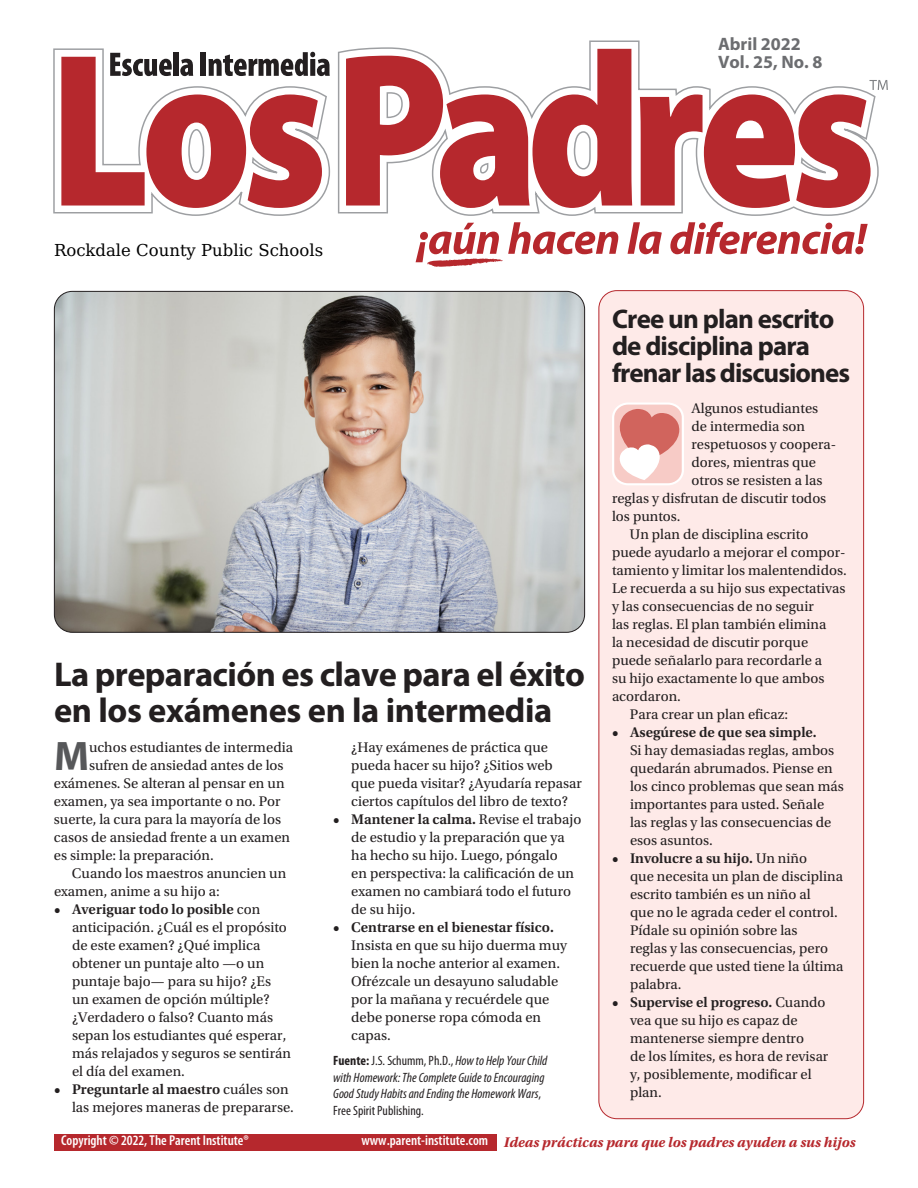
<style>
.page{position:relative;width:918px;height:1188px;background:#fff}
.page>*{position:absolute;margin:0;border:0;box-sizing:border-box;transform-origin:0 0}
.t1{font:700 41.4px "Myriad Pro";color:#57585a}
.t2{font:700 34.5px/36px "Myriad Pro";letter-spacing:-.02em;color:#231f20}
.t3{font:700 27px/27px "Myriad Pro";letter-spacing:-.03em;color:#231f20}
.t4{font:700 18px/18px "Myriad Pro";color:#6c6d70}
.t5{font:16.5px "DejaVu Math Te X Gyre";color:#000}
.t6{font:14.7px/18px "Utopia Std";color:#231f20}
.t7{font:italic 700 14.7px "Utopia Std";color:#b6282d}
.t8{font:600 14.7px "Utopia Std";color:#231f20}
.t9{font:600 condensed 14.25px "Myriad Pro";color:#fff}
.t10{font:italic condensed 13.5px/16.5px "Myriad Pro";color:#231f20}
.s1{font-weight:600}
.s2{font-weight:700;font-style:normal}
.s3{font-style:normal}
.s4{font-family:"Myriad Pro";font-weight:600;font-style:normal;font-stretch:condensed;font-size:14.25px;color:#fff}
</style>
<div class="page">
<svg style="left:416px;top:222px;width:202px;height:45px"></svg>
<svg style="left:628px;top:222px;width:34px;height:32px"></svg>
<svg style="left:670px;top:222px;width:198px;height:32px"></svg>
<svg style="left:53px;top:40px;width:807px;height:176px"></svg>
<svg style="left:346px;top:49px;width:286px;height:159px"></svg>
<svg style="left:61px;top:52px;width:269px;height:156px"></svg>
<svg style="left:640px;top:80px;width:248px;height:128px"></svg>
<div style="left:599px;top:291px;width:265px;height:828px;background:#feeae8;border-radius:18px"></div>
<div style="left:54px;top:1134px;width:442px;height:16px;background:#b6282d"></div>
<svg style="left:612px;top:403px;width:72px;height:82px;background:#ecb8b4"></svg>
<img style="left:54px;top:291px;width:531px;height:341px">
<p class="t4" style="left:718px;top:34px;width:106px">Abril 2022<br>Vol. 25, No. 8</p>
<p class="t5" style="left:54px;top:243px;width:271px">Rockdale County Public Schools</p>
<h2 class="t2" style="left:54px;top:655px;width:532px">La preparación es clave para el éxito en los exámenes en la intermedia</h2>
<h1 class="t1" style="left:54px;top:729px;width:37px">M</h1>
<p class="t6" style="left:89px;top:738px;width:206px">uchos estudiantes de intermedia</p>
<p class="t6" style="left:89px;top:756px;width:196px">sufren de ansiedad antes de los</p>
<p class="t6" style="left:54px;top:774px;width:232px">exámenes. Se alteran al pensar en un</p>
<p class="t6" style="left:54px;top:792px;width:228px">examen, ya sea importante o no. Por</p>
<p class="t6" style="left:54px;top:810px;width:229px">suerte, la cura para la mayoría de los</p>
<p class="t6" style="left:54px;top:828px;width:238px">casos de ansiedad frente a un examen</p>
<p class="t6" style="left:54px;top:846px;width:161px">es simple: la preparación.</p>
<p class="t6" style="left:72px;top:864px;width:216px">Cuando los maestros anuncien un</p>
<p class="t6" style="left:54px;top:882px;width:167px">examen, anime a su hijo a:</p>
<p class="t6" style="left:72px;top:900px;width:221px;text-indent:-18px"><span class="s1">• Averiguar todo lo posible</span> con anticipación. ¿Cuál es el propósito de este examen? ¿Qué implica obtener un puntaje alto —o un puntaje bajo— para su hijo? ¿Es un examen de opción múltiple? ¿Verdadero o falso? Cuanto más sepan los estudiantes qué esperar, más relajados y seguros se sentirán el día del examen.</p>
<p class="t6" style="left:72px;top:1080px;width:223px;text-indent:-18px"><span class="s1">• Preguntarle al maestro</span> cuáles son las mejores maneras de prepararse.</p>
<p class="t6" style="left:351px;top:738px;width:232px">¿Hay exámenes de práctica que pueda hacer su hijo? ¿Sitios web<br>que pueda visitar? ¿Ayudaría repasar ciertos capítulos del libro de texto?</p>
<p class="t6" style="left:351px;top:810px;width:232px;text-indent:-18px"><span class="s1">• Mantener la calma.</span> Revise el trabajo de estudio y la preparación que ya ha hecho su hijo. Luego, póngalo<br>en perspectiva: la calificación de un examen no cambiará todo el futuro de su hijo.</p>
<p class="t8" style="left:333px;top:919px;width:222px">• Centrarse en el bienestar físico.</p>
<p class="t6" style="left:351px;top:936px;width:217px">Insista en que su hijo duerma muy bien la noche anterior al examen.<br>Ofrézcale un desayuno saludable por la mañana y recuérdele que debe ponerse ropa cómoda en capas.</p>
<p class="t10" style="left:333px;top:1052px;width:216px"><span class="s2">Fuente:</span> <span class="s3">J.S. Schumm, Ph.D.,</span> How to Help Your Child with Homework: The Complete Guide to Encouraging Good Study Habits and Ending the Homework Wars<span class="s3">, Free Spirit Publishing.</span></p>
<h3 class="t3" style="left:612px;top:304px;width:240px">Cree un plan escrito de disciplina para frenar las discusiones</h3>
<p class="t6" style="left:692px;top:400px;width:128px">Algunos estudiantes</p>
<p class="t6" style="left:692px;top:418px;width:115px">de intermedia son</p>
<p class="t6" style="left:692px;top:436px;width:146px">respetuosos y coopera-</p>
<p class="t6" style="left:692px;top:454px;width:126px">dores, mientras que</p>
<p class="t6" style="left:692px;top:472px;width:133px">otros se resisten a las</p>
<p class="t6" style="left:612px;top:490px;width:216px">reglas y disfrutan de discutir todos</p>
<p class="t6" style="left:612px;top:508px;width:70px">los puntos.</p>
<p class="t6" style="left:630px;top:526px;width:180px">Un plan de disciplina escrito</p>
<p class="t6" style="left:612px;top:544px;width:235px">puede ayudarlo a mejorar el compor-</p>
<p class="t6" style="left:612px;top:562px;width:236px">tamiento y limitar los malentendidos.</p>
<p class="t6" style="left:612px;top:580px;width:235px">Le recuerda a su hijo sus expectativas</p>
<p class="t6" style="left:612px;top:598px;width:203px">y las consecuencias de no seguir</p>
<p class="t6" style="left:612px;top:616px;width:216px">las reglas. El plan también elimina</p>
<p class="t6" style="left:612px;top:634px;width:198px">la necesidad de discutir porque</p>
<p class="t6" style="left:612px;top:652px;width:212px">puede señalarlo para recordarle a</p>
<p class="t6" style="left:612px;top:670px;width:214px">su hijo exactamente lo que ambos</p>
<p class="t6" style="left:612px;top:688px;width:70px">acordaron.</p>
<p class="t6" style="left:630px;top:706px;width:160px">Para crear un plan eficaz:</p>
<p class="t8" style="left:612px;top:724px;width:206px">• Asegúrese de que sea simple.</p>
<p class="t6" style="left:630px;top:742px;width:215px">Si hay demasiadas reglas, ambos quedarán abrumados. Piense en los cinco problemas que sean más importantes para usted. Señale las reglas y las consecuencias de esos asuntos.</p>
<p class="t6" style="left:630px;top:850px;width:215px;text-indent:-18px"><span class="s1">• Involucre a su hijo.</span> Un niño<br>que necesita un plan de disciplina escrito también es un niño al<br>que no le agrada ceder el control.<br>Pídale su opinión sobre las<br>reglas y las consecuencias, pero recuerde que usted tiene la última palabra.</p>
<p class="t6" style="left:630px;top:994px;width:200px;text-indent:-18px"><span class="s1">• Supervise el progreso.</span> Cuando vea que su hijo es capaz de mantenerse siempre dentro<br>de los límites, es hora de revisar y, posiblemente, modificar el plan.</p>
<p class="t9" style="left:61px;top:1132px;width:189px">Copyright © 2022, The Parent Institute®</p>
<p class="t7" style="left:361px;top:1134px;width:496px"><span class="s4">www.parent-institute.com</span> Ideas prácticas para que los padres ayuden a sus hijos</p>
</div>
